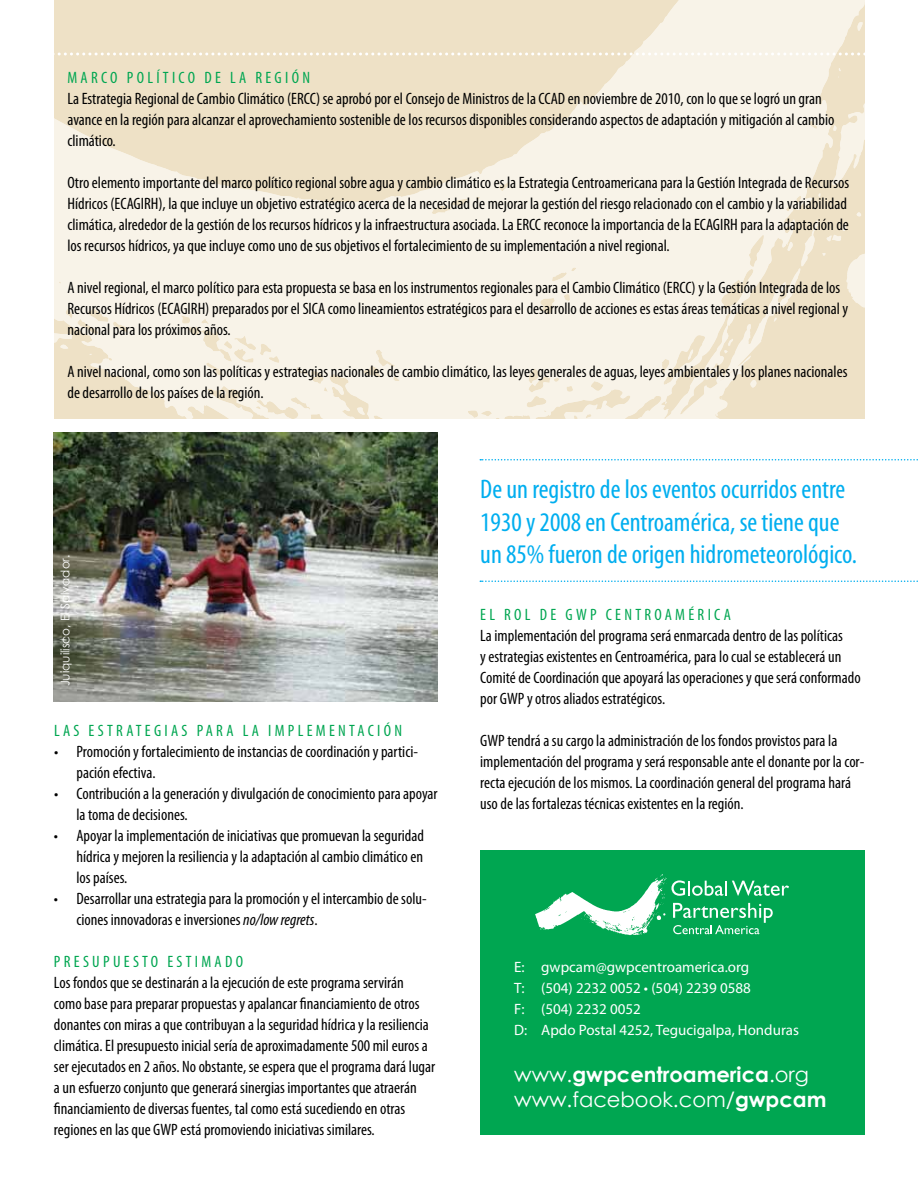
<style>
.page{position:relative;width:918px;height:1188px;background:#fff}
.page>*{position:absolute;margin:0;border:0;box-sizing:border-box;transform-origin:0 0}
.t1{font:condensed 27px/32.4px "Myriad Pro";color:#00aeef}
.t2{font:21px/25.2px "Century Gothic";color:#fff}
.t3{font:condensed 16.5px/21px "Myriad Pro";color:#000}
.t4{font:condensed 16.5px "Myriad Pro";letter-spacing:.2em;color:#00a651}
.t5{font:15px/21px "Myriad Pro";color:#fff}
.t6{font:12px "Century Gothic";color:#fff}
.s1{font-style:italic}
.s2{font-weight:700}
</style>
<div class="page">
<div style="left:480px;top:850px;width:385px;height:285px;background:#00a651"></div>
<svg style="left:582px;top:874px;width:207px;height:62px"></svg>
<svg style="left:54px;top:0;width:811px;height:461px;fill:#f8f3e8"></svg>
<svg style="left:706px;top:0;width:159px;height:378px;fill:#f8f3e8"></svg>
<svg style="left:832px;top:102px;width:33px;height:83px"></svg>
<svg style="left:480px;top:453px;width:438px;height:8px"></svg>
<svg style="left:480px;top:580px;width:438px;height:2px"></svg>
<img style="left:53px;top:432px;width:385px;height:270px">
<svg style="left:54px;top:52px;width:811px;height:4px"></svg>
<p class="t4" style="left:68px;top:67px;width:244px">MARCO POLÍTICO DE LA REGIÓN</p>
<p class="t3" style="left:68px;top:87px;width:768px">La Estrategia Regional de Cambio Climático (ERCC) se aprobó por el Consejo de Ministros de la CCAD en noviembre de 2010, con lo que se logró un gran avance en la región para alcanzar el aprovechamiento sostenible de los recursos disponibles considerando aspectos de adaptación y mitigación al cambio climático.</p>
<p class="t3" style="left:68px;top:171px;width:783px">Otro elemento importante del marco político regional sobre agua y cambio climático es la Estrategia Centroamericana para la Gestión Integrada de Recursos Hídricos (ECAGIRH), la que incluye un objetivo estratégico acerca de la necesidad de mejorar la gestión del riesgo relacionado con el cambio y la variabilidad climática, alrededor de la gestión de los recursos hídricos y la infraestructura asociada. La ERCC reconoce la importancia de la ECAGIRH para la adaptación de los recursos hídricos, ya que incluye como uno de sus objetivos el fortalecimiento de su implementación a nivel regional.</p>
<p class="t3" style="left:68px;top:276px;width:782px">A nivel regional, el marco político para esta propuesta se basa en los instrumentos regionales para el Cambio Climático (ERCC) y la Gestión Integrada de los<br>Recursos Hídricos (ECAGIRH) preparados por el SICA como lineamientos estratégicos para el desarrollo de acciones es estas áreas temáticas a nivel regional y nacional para los próximos años.</p>
<p class="t3" style="left:68px;top:361px;width:781px">A nivel nacional, como son las políticas y estrategias nacionales de cambio climático, las leyes generales de aguas, leyes ambientales y los planes nacionales de desarrollo de los países de la región.</p>
<p class="t6" style="left:57px;top:686px;width:133px;rotate:-90deg">Juiquilisco, El Salvador.</p>
<p class="t4" style="left:54px;top:720px;width:350px">LAS ESTRATEGIAS PARA LA IMPLEMENTACIÓN</p>
<p class="t3" style="left:77px;top:741px;width:343px;text-indent:-23px">• Promoción y fortalecimiento de instancias de coordinación y partici&shy;pación efectiva.</p>
<p class="t3" style="left:76px;top:783px;width:363px;text-indent:-22px">• Contribución a la generación y divulgación de conocimiento para apoyar la toma de decisiones.</p>
<p class="t3" style="left:76px;top:825px;width:349px;text-align:justify;text-indent:-23px">• Apoyar la implementación de iniciativas que promuevan la seguridad hídrica y mejoren la resiliencia y la adaptación al cambio climático en los países.</p>
<p class="t3" style="left:76px;top:888px;width:352px;text-indent:-23px">• Desarrollar una estrategia para la promoción y el intercambio de solu&shy;ciones innovadoras e inversiones <span class="s1">no/low regrets</span>.</p>
<p class="t4" style="left:54px;top:951px;width:191px">PRESUPUESTO ESTIMADO</p>
<p class="t3" style="left:54px;top:972px;width:383px">Los fondos que se destinarán a la ejecución de este programa servirán como base para preparar propuestas y apalancar financiamiento de otros donantes con miras a que contribuyan a la seguridad hídrica y la resiliencia climática. El presupuesto inicial sería de aproximadamente 500 mil euros a ser ejecutados en 2 años. No obstante, se espera que el programa dará lugar a un esfuerzo conjunto que generará sinergias importantes que atraerán financiamiento de diversas fuentes, tal como está sucediendo en otras regiones en las que GWP está promoviendo iniciativas similares.</p>
<h1 class="t1" style="left:480px;top:473px;width:378px">De un registro de los eventos ocurridos entre<br>1930 y 2008 en Centroamérica, se tiene que un 85% fueron de origen hidrometeorológico.</h1>
<p class="t4" style="left:480px;top:604px;width:252px">EL ROL DE GWP CENTROAMÉRICA</p>
<p class="t3" style="left:480px;top:625px;width:382px">La implementación del programa será enmarcada dentro de las políticas<br>y estrategias existentes en Centroamérica, para lo cual se establecerá un Comité de Coordinación que apoyará las operaciones y que será conformado por GWP y otros aliados estratégicos.</p>
<p class="t3" style="left:480px;top:730px;width:386px">GWP tendrá a su cargo la administración de los fondos provistos para la implementación del programa y será responsable ante el donante por la cor&shy;recta ejecución de los mismos. La coordinación general del programa hará uso de las fortalezas técnicas existentes en la región.</p>
<p class="t5" style="left:514px;top:957px;width:286px">E: gwpcam@gwpcentroamerica.org<br>T: (504) 2232 0052 • (504) 2239 0588<br>F: (504) 2232 0052<br>D: Apdo Postal 4252, Tegucigalpa, Honduras</p>
<p class="t2" style="left:514px;top:1061px;width:314px">www.<span class="s2">gwpcentroamerica</span>.org www.facebook.com/<span class="s2">gwpcam</span></p>
</div>
